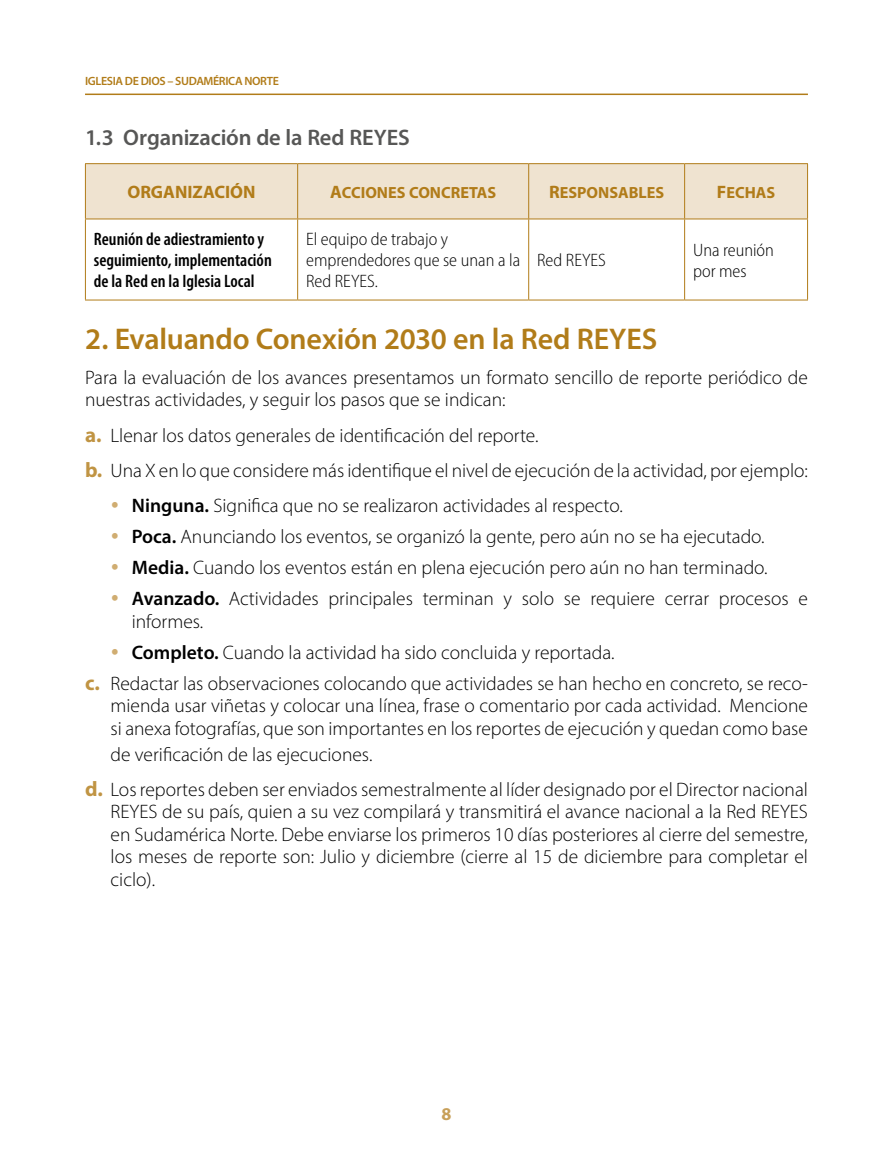
<style>
.page{position:relative;width:893px;height:1170px;background:#fff}
.page>*{position:absolute;margin:0;border:0;box-sizing:border-box;transform-origin:0 0}
.t1{font:600 30px "Myriad Pro";letter-spacing:-.01em;color:#b17c19}
.t2{font:600 22.5px "Myriad Pro";letter-spacing:-.005em;color:#575756}
.t3{font:300 19.5px/22.5px "Myriad Pro";color:#000}
.t4{font:300 semi-condensed 18px/21px "Myriad Pro";color:#000}
.t5{font:600 condensed 18px/21px "Myriad Pro";color:#000}
.t6{font:18px "Myriad Pro Bold SC900";color:#b17c19}
.t7{font:700 18px "Myriad Pro";color:#c8a05a}
.t8{font:16.2px "Myriad Pro Bold SC900";color:#b17c19}
.t9{font:600 12px "Myriad Pro";letter-spacing:-.03em;color:#b17c19}
.s1{font-size:18px}
.s2{font-weight:700;font-size:21px;color:#c09443}
.s3{font-weight:600}
</style>
<div class="page">
<hr style="left:85px;top:94px;width:723px;height:1px;background:#b17c19">
<div style="left:86px;top:164px;width:721px;height:54px;background:#efe3d0"></div>
<hr style="left:85px;top:164px;width:1px;height:54px;background:#b17c19">
<hr style="left:85px;top:218px;width:213px;height:1px;background:#b17c19">
<hr style="left:85px;top:219px;width:1px;height:80px;background:#b17c19">
<hr style="left:85px;top:299px;width:213px;height:1px;background:#b17c19">
<hr style="left:298px;top:218px;width:231px;height:1px;background:#b17c19">
<hr style="left:297px;top:219px;width:1px;height:80px;background:#b17c19">
<hr style="left:529px;top:218px;width:156px;height:1px;background:#b17c19">
<hr style="left:528px;top:219px;width:1px;height:80px;background:#b17c19">
<hr style="left:685px;top:218px;width:123px;height:1px;background:#b17c19">
<hr style="left:684px;top:219px;width:1px;height:80px;background:#b17c19">
<hr style="left:807px;top:219px;width:1px;height:80px;background:#b17c19">
<hr style="left:298px;top:299px;width:231px;height:1px;background:#b17c19">
<hr style="left:529px;top:299px;width:156px;height:1px;background:#b17c19">
<hr style="left:685px;top:299px;width:123px;height:1px;background:#b17c19">
<hr style="left:297px;top:164px;width:1px;height:54px;background:#b17c19">
<hr style="left:528px;top:164px;width:1px;height:54px;background:#b17c19">
<hr style="left:684px;top:164px;width:1px;height:54px;background:#b17c19">
<hr style="left:807px;top:164px;width:1px;height:54px;background:#b17c19">
<hr style="left:85px;top:163px;width:213px;height:1px;background:#b17c19">
<hr style="left:298px;top:163px;width:231px;height:1px;background:#b17c19">
<hr style="left:529px;top:163px;width:156px;height:1px;background:#b17c19">
<hr style="left:685px;top:163px;width:123px;height:1px;background:#b17c19">
<p class="t9" style="left:85px;top:73px;width:195px">IGLESIA DE DIOS – SUDAMÉRICA NORTE</p>
<p class="t2" style="left:85px;top:123px;width:326px">1.3 Organización de la Red REYES</p>
<p class="t6" style="left:127px;top:180px;width:130px">ORGANIZACIÓN</p>
<p class="t8" style="left:330px;top:182px;width:22px"><span class="s1">A</span>CCIONES</p>
<p class="t8" style="left:409px;top:182px;width:12px">CONC</p>
<p class="t8" style="left:451px;top:182px;width:20px">RETAS</p>
<p class="t8" style="left:549px;top:182px;width:22px"><span class="s1">R</span>ESPONSA</p>
<p class="t8" style="left:629px;top:182px;width:27px">BLES</p>
<p class="t8" style="left:717px;top:182px;width:50px"><span class="s1">F</span>ECHAS</p>
<p class="t5" style="left:94px;top:228px;width:179px">Reunión de adiestramiento y seguimiento, implementación de la Red en la Iglesia Local</p>
<p class="t4" style="left:306px;top:228px;width:216px">El equipo de trabajo y emprendedores que se unan a la<br>Red REYES.</p>
<p class="t4" style="left:537px;top:250px;width:70px">Red REYES</p>
<p class="t4" style="left:693px;top:239px;width:82px">Una reunión por mes</p>
<h1 class="t1" style="left:85px;top:319px;width:574px">2. Evaluando Conexión 2030 en la Red REYES</h1>
<p class="t3" style="left:85px;top:366px;width:724px">Para la evaluación de los avances presentamos un formato sencillo de reporte periódico de nuestras actividades, y seguir los pasos que se indican:</p>
<p class="t3" style="left:85px;top:424px;width:453px"><span class="s2">a.</span> Llenar los datos generales de identificación del reporte.</p>
<p class="t3" style="left:85px;top:459px;width:724px"><span class="s2">b.</span> Una X en lo que considere más identifique el nivel de ejecución de la actividad, por ejemplo:</p>
<p class="t3" style="left:132px;top:494px;width:491px"><span class="s3">Ninguna.</span> Significa que no se realizaron actividades al respecto.</p>
<p class="t3" style="left:132px;top:521px;width:678px;line-height:31px"><span class="s3">Poca.</span> Anunciando los eventos, se organizó la gente, pero aún no se ha ejecutado.<br><span class="s3">Media.</span> Cuando los eventos están en plena ejecución pero aún no han terminado.<br><span class="s3">Avanzado.</span> Actividades principales terminan y solo se requiere cerrar procesos e</p>
<p class="t3" style="left:132px;top:610px;width:71px">informes.</p>
<p class="t3" style="left:132px;top:641px;width:483px"><span class="s3">Completo.</span> Cuando la actividad ha sido concluida y reportada.</p>
<p class="t3" style="left:85px;top:672px;width:724px"><span class="s2">c.</span> Redactar las observaciones colocando que actividades se han hecho en concreto, se reco-</p>
<p class="t3" style="left:111px;top:694px;width:699px">mienda usar viñetas y colocar una línea, frase o comentario por cada actividad. Mencione si anexa fotografías, que son importantes en los reportes de ejecución y quedan como base</p>
<p class="t3" style="left:85px;top:736px;width:724px;line-height:35.2px;text-indent:26px">de verificación de las ejecuciones.<br><span class="s2">d.</span> Los reportes deben ser enviados semestralmente al líder designado por el Director nacional</p>
<p class="t3" style="left:111px;top:800px;width:699px;text-align:justify">REYES de su país, quien a su vez compilará y transmitirá el avance nacional a la Red REYES en Sudamérica Norte. Debe enviarse los primeros 10 días posteriores al cierre del semestre, los meses de reporte son: Julio y diciembre (cierre al 15 de diciembre para completar el ciclo).</p>
<p class="t7" style="left:441px;top:1101px;width:11px">8</p>
</div>
